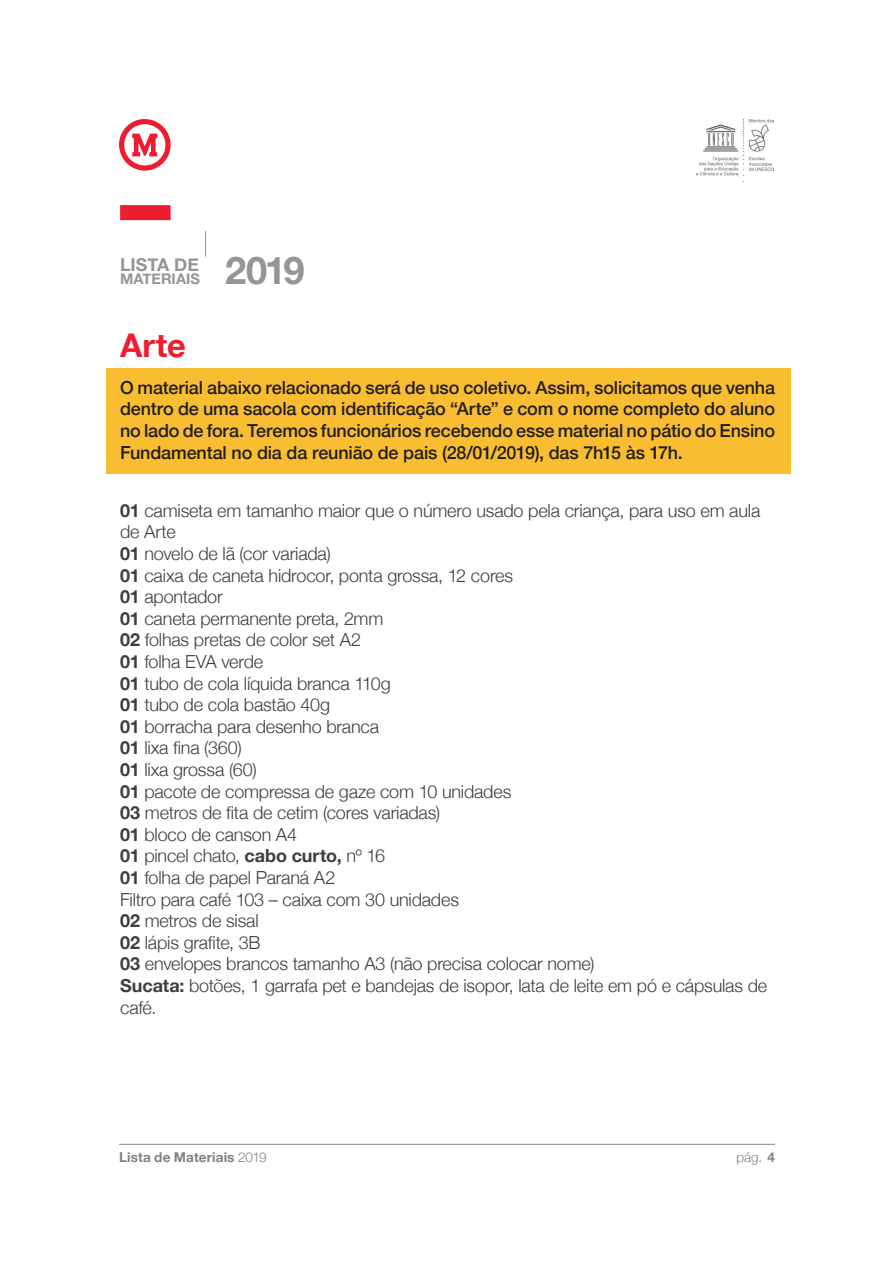
<style>
.page{position:relative;width:893px;height:1263px;background:#fff}
.page>*{position:absolute;margin:0;border:0;box-sizing:border-box;transform-origin:0 0}
.t1{font:700 38.1px "Helvetica Neue";color:#939598}
.t2{font:700 32.55px "Helvetica Neue";color:#ed1c2e}
.t3{font:300 18px/21.6px "Helvetica Neue";letter-spacing:-.01em;color:#3e3e3f}
.t4{font:500 18px/21.6px "Helvetica Neue";letter-spacing:-.01em;color:#231f20;text-align:justify}
.t5{font:700 17.7px "Helvetica Neue";color:#939598}
.t6{font:700 14.7px "Helvetica Neue";letter-spacing:.005em;color:#939598}
.t7{font:700 13.5px "Helvetica Neue";letter-spacing:.01em;color:#808285}
.t8{font:300 13.5px "Helvetica Neue";color:#808285}
.s1{font-weight:700}
.s2{font-weight:300}
</style>
<div class="page">
<img style="left:696px;top:119px;width:78px;height:63px">
<hr style="left:119px;top:1144px;width:656px;height:1px;background:#808285">
<div style="left:106px;top:368px;width:684px;height:105px;background:#f9bd32"></div>
<svg style="left:119px;top:119px;width:52px;height:52px"></svg>
<div style="left:120px;top:205px;width:51px;height:15px;background:#ed1c2e"></div>
<svg style="left:205px;top:231px;width:1px;height:26px"></svg>
<p class="t5" style="left:120px;top:250px;width:80px">LISTA DE</p>
<p class="t1" style="left:225px;top:240px;width:81px">2019</p>
<p class="t6" style="left:120px;top:268px;width:82px">MATERIAIS</p>
<p class="t2" style="left:120px;top:320px;width:67px">Arte</p>
<p class="t4" style="left:120px;top:375px;width:656px">O material abaixo relacionado será de uso coletivo. Assim, solicitamos que venha dentro de uma sacola com identificação “Arte” e com o nome completo do aluno no lado de fora. Teremos funcionários recebendo esse material no pátio do Ensino Fundamental no dia da reunião de pais (28/01/2019 ,) das h7 15 às 17 .h</p>
<p class="t3" style="left:120px;top:498px;width:642px"><span class="s1">01</span> camiseta em tamanho maior que o número usado pela criança, para uso em aula de Arte</p>
<p class="t3" style="left:120px;top:541px;width:212px"><span class="s1">01</span> novelo de lã (cor variada(</p>
<p class="t3" style="left:120px;top:563px;width:395px"><span class="s1">01</span> caixa de caneta hidrocor, ponta grossa, 12 cores</p>
<p class="t3" style="left:120px;top:585px;width:104px"><span class="s1">01</span> apontador</p>
<p class="t3" style="left:120px;top:606px;width:265px"><span class="s1">01</span> caneta permanente preta 2, mm</p>
<p class="t3" style="left:120px;top:628px;width:243px"><span class="s1">02</span> folhas pretas de color set A2</p>
<p class="t3" style="left:120px;top:649px;width:145px"><span class="s1">01</span> folha EVA verde</p>
<p class="t3" style="left:120px;top:671px;width:272px"><span class="s1">01</span> tubo de cola líquida branca 110g</p>
<p class="t3" style="left:120px;top:693px;width:211px"><span class="s1">01</span> tubo de cola bastão 40g</p>
<p class="t3" style="left:120px;top:714px;width:261px"><span class="s1">01</span> borracha para desenho branca</p>
<p class="t3" style="left:120px;top:736px;width:123px"><span class="s1">01</span> lixa fina )360(</p>
<p class="t3" style="left:120px;top:757px;width:138px"><span class="s1">01</span> lixa grossa )60(</p>
<p class="t3" style="left:120px;top:779px;width:393px"><span class="s1">01</span> pacote de compressa de gaze com 10 unidades</p>
<p class="t3" style="left:120px;top:801px;width:321px"><span class="s1">03</span> metros de fita de cetim (cores variadas(</p>
<p class="t3" style="left:120px;top:822px;width:178px"><span class="s1">01</span> bloco de canson A4</p>
<p class="t3" style="left:120px;top:844px;width:266px"><span class="s1">01</span> pincel chato, <span class="s1">cabo curto,</span> nº 16</p>
<p class="t3" style="left:120px;top:865px;width:217px"><span class="s1">01</span> folha de papel Paraná A2</p>
<p class="t3" style="left:120px;top:887px;width:340px">Filtro para café 103 – caixa com 30 unidades</p>
<p class="t3" style="left:120px;top:909px;width:140px"><span class="s1">02</span> metros de sisal</p>
<p class="t3" style="left:120px;top:930px;width:142px"><span class="s1">02</span> lápis grafite B3,</p>
<p class="t3" style="left:120px;top:952px;width:476px"><span class="s1">03</span> envelopes brancos tamanho A3 (não precisa colocar nome(</p>
<p class="t3" style="left:120px;top:973px;width:649px"><span class="s1">Sucata:</span> botões 1, garrafa pet e bandejas de isopor, lata de leite em pó e cápsulas de café.</p>
<p class="t7" style="left:119px;top:1147px;width:149px">Lista de Materiais <span class="s2">2019</span></p>
<p class="t8" style="left:736px;top:1146px;width:40px">pág <span class="s1">4</span>.</p>
</div>
